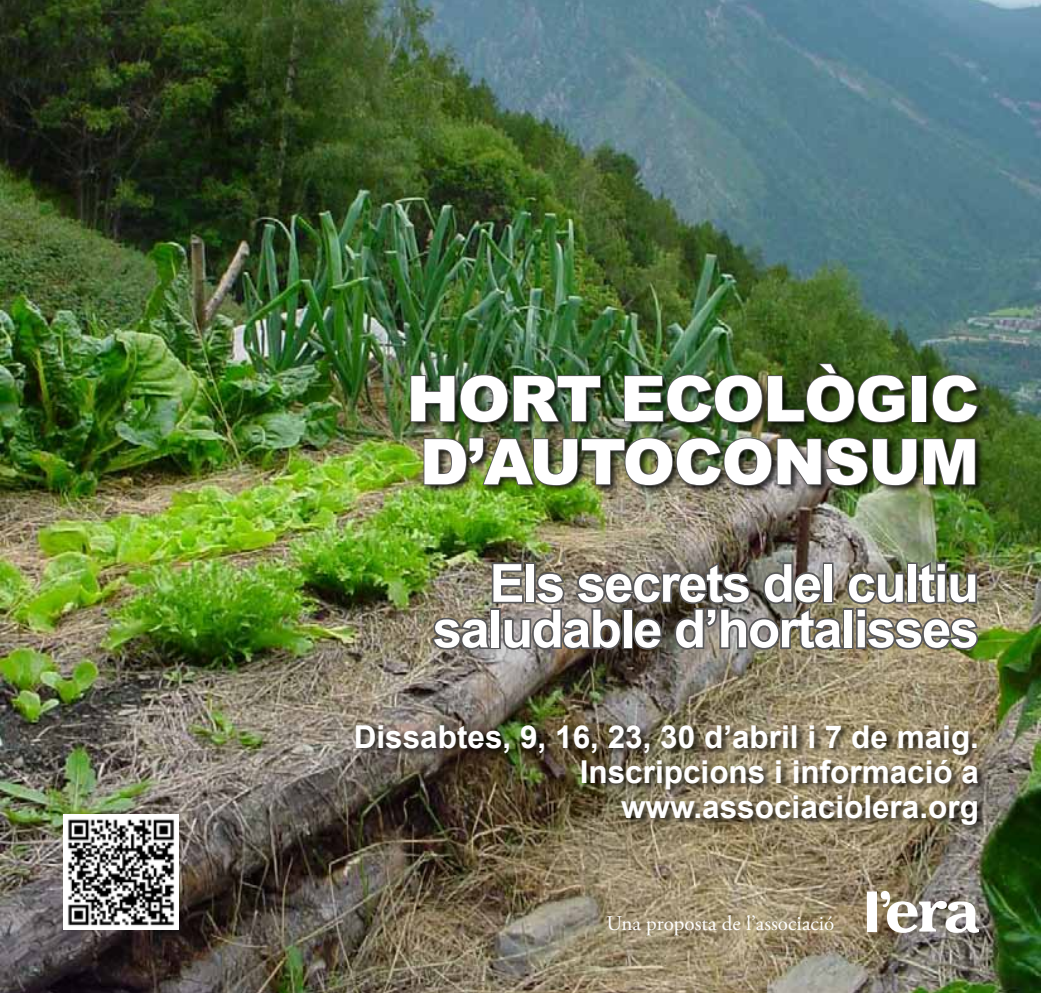
<style>
.page{position:relative;width:1042px;height:993px;background:#fff}
.page>*{position:absolute;margin:0;border:0;box-sizing:border-box;transform-origin:0 0}
.t1{font:900 63px/63px "Arial";letter-spacing:-.02em;color:#fff}
.t2{font:700 52.5px/45.5px "Arial";letter-spacing:-.03em;color:#fff;text-align:right}
.t3{font:700 31.5px/35px "Arial";color:#fff;text-align:right}
.t4{font:21px "Adobe Garamond Pro";color:#fff}
</style>
<div class="page">
<img style="left:1px;top:0;width:1039px;height:992px">
<div style="left:409px;top:361px;width:577px;height:134px;background:#000;opacity:.75"></div>
<img style="left:409px;top:373px;width:193px;height:50px">
<img style="left:623px;top:362px;width:283px;height:61px">
<div style="left:911px;top:375px;width:15px;height:47px;border:2px solid #58585a"></div>
<svg style="left:931px;top:373px;width:48px;height:50px;background:#2e3f1f"></svg>
<img style="left:423px;top:436px;width:553px;height:50px">
<img style="left:867px;top:890px;width:140px;height:57px">
<div style="left:354px;top:723px;width:632px;height:109px;background:#000;opacity:.75"></div>
<img style="left:63px;top:814px;width:115px;height:115px">
<img style="left:430px;top:558px;width:550px;height:94px">
<h1 class="t1" style="left:406px;top:365px;width:574px">HORT ECOLÒGIC<br>D’AUTOCONSUM</h1>
<h2 class="t2" style="left:433px;top:562px;width:547px">Els secrets del cultiu saludable d’hortalisses</h2>
<p class="t3" style="left:354px;top:720px;width:627px">Dissabtes, 9, 16, 23, 30 d’abril i 7 de maig.<br>Inscripcions i informació a www.associaciolera.org</p>
<p class="t4" style="left:606px;top:910px;width:229px">Una proposta de l’associació</p>
</div>
